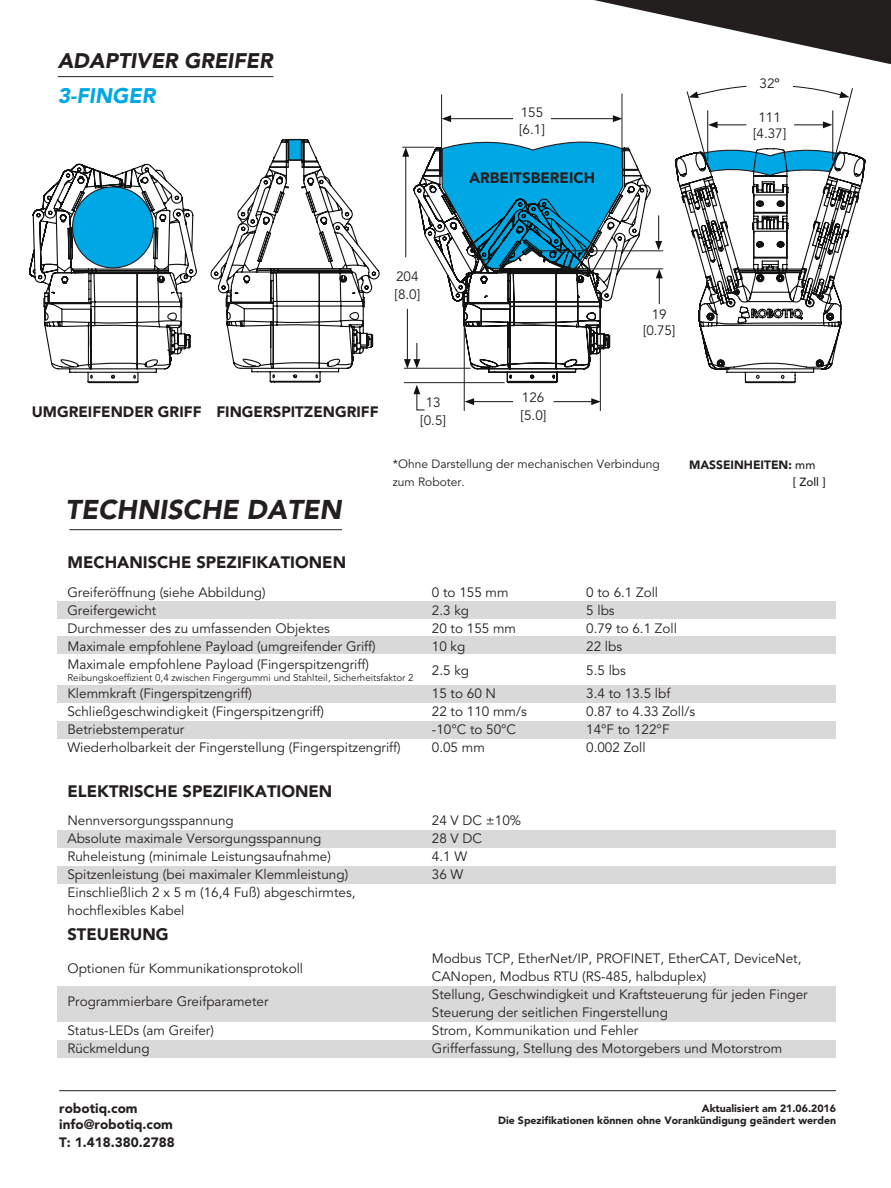
<style>
.page{position:relative;width:891px;height:1188px;background:#fff}
.page>*{position:absolute;margin:0;border:0;box-sizing:border-box;transform-origin:0 0}
.t1{font:italic 900 27px "Avenir LT";color:#241f1f}
.t2{font:italic 900 21px "Avenir LT";color:#241f1f}
.t3{font:italic 900 21px "Avenir LT";color:#00a7e5}
.t4{font:900 16.5px "Avenir LT";color:#241f1f}
.t5{font:900 15px "Avenir LT";color:#241f1f}
.t6{font:13.5px/18px "Avenir LT";color:#241f1f}
.t7{font:900 13.5px "Avenir LT";color:#241f1f}
.t8{font:12px "Avenir LT";color:#241f1f}
.t9{font:900 12px "Avenir LT";color:#241f1f}
.t10{font:500 11.85px "Avenir LT";color:#241f1f}
.t11{font:900 10.5px/12px "Avenir LT";color:#241f1f;text-align:right}
.t12{font:9.75px "Avenir LT";color:#241f1f}
.s1{font-weight:500}
.s2{font-weight:500;font-size:11.85px}
</style>
<div class="page">
<svg style="left:442px;top:133px;width:180px;height:14px"></svg>
<hr style="left:58px;top:76px;width:215px;height:1px;background:#241f1f">
<svg style="left:550px;top:0;width:341px;height:128px"></svg>
<hr style="left:59px;top:1090px;width:777px;height:1px;background:#241f1f">
<div style="left:58px;top:601px;width:778px;height:17px;background:#dad9da"></div>
<div style="left:58px;top:636px;width:778px;height:18px;background:#dad9da"></div>
<div style="left:58px;top:685px;width:778px;height:18px;background:#dad9da"></div>
<div style="left:58px;top:722px;width:778px;height:17px;background:#dad9da"></div>
<div style="left:58px;top:830px;width:778px;height:18px;background:#dad9da"></div>
<div style="left:58px;top:866px;width:778px;height:18px;background:#dad9da"></div>
<div style="left:58px;top:986px;width:778px;height:35px;background:#dad9da"></div>
<div style="left:58px;top:1040px;width:778px;height:18px;background:#dad9da"></div>
<hr style="left:69px;top:529px;width:273px;height:1px;background:#241f1f">
<svg style="left:413px;top:147px;width:238px;height:254px"></svg>
<svg style="left:210px;top:138px;width:170px;height:245px"></svg>
<svg style="left:674px;top:154px;width:192px;height:230px"></svg>
<svg style="left:29px;top:163px;width:168px;height:221px"></svg>
<hr style="left:449px;top:118px;width:64px;height:1px;background:#111212">
<svg style="left:442px;top:115px;width:9px;height:7px"></svg>
<hr style="left:472px;top:401px;width:41px;height:1px;background:#111212">
<svg style="left:465px;top:398px;width:9px;height:7px"></svg>
<svg style="left:686px;top:85px;width:167px;height:92px"></svg>
<hr style="left:551px;top:118px;width:64px;height:1px;background:#111212">
<svg style="left:613px;top:115px;width:9px;height:7px"></svg>
<hr style="left:554px;top:401px;width:40px;height:1px;background:#111212">
<svg style="left:591px;top:398px;width:9px;height:7px"></svg>
<svg style="left:655px;top:215px;width:7px;height:35px"></svg>
<hr style="left:407px;top:309px;width:1px;height:53px;background:#111212">
<svg style="left:404px;top:343px;width:16px;height:25px"></svg>
<hr style="left:405px;top:154px;width:1px;height:103px;background:#111212">
<svg style="left:402px;top:148px;width:7px;height:9px"></svg>
<svg style="left:656px;top:269px;width:7px;height:35px"></svg>
<svg style="left:413px;top:385px;width:12px;height:26px"></svg>
<hr style="left:441px;top:94px;width:1px;height:57px;background:#241f1f">
<hr style="left:464px;top:325px;width:1px;height:86px;background:#241f1f">
<hr style="left:600px;top:325px;width:1px;height:86px;background:#241f1f">
<hr style="left:622px;top:93px;width:1px;height:57px;background:#241f1f">
<hr style="left:551px;top:268px;width:112px;height:1px;background:#241f1f">
<hr style="left:532px;top:250px;width:131px;height:1px;background:#241f1f">
<hr style="left:404px;top:382px;width:101px;height:1px;background:#241f1f">
<hr style="left:404px;top:368px;width:67px;height:1px;background:#241f1f">
<hr style="left:402px;top:147px;width:33px;height:1px;background:#241f1f">
<h2 class="t2" style="left:58px;top:48px;width:217px">ADAPTIVER GREIFER</h2>
<h2 class="t3" style="left:58px;top:83px;width:99px">3-FINGER</h2>
<p class="t6" style="left:521px;top:104px;width:24px">155</p>
<p class="t6" style="left:519px;top:121px;width:27px">[6.1]</p>
<p class="t5" style="left:469px;top:169px;width:128px">ARBEITSBEREICH</p>
<p class="t6" style="left:760px;top:75px;width:22px">32<span class="s1">º</span></p>
<p class="t6" style="left:758px;top:109px;width:24px">111</p>
<p class="t6" style="left:753px;top:125px;width:35px">[4.37]</p>
<p class="t6" style="left:396px;top:267px;width:24px">204</p>
<p class="t6" style="left:395px;top:285px;width:27px">[8.0]</p>
<p class="t6" style="left:652px;top:306px;width:17px">19</p>
<p class="t6" style="left:643px;top:322px;width:34px">[0.75]</p>
<p class="t5" style="left:32px;top:403px;width:348px">UMGREIFENDER GRIFF FINGERSPITZENGRIFF</p>
<h1 class="t1" style="left:66px;top:494px;width:277px">TECHNISCHE DATEN</h1>
<p class="t4" style="left:67px;top:552px;width:280px">MECHANISCHE SPEZIFIKATIONEN</p>
<p class="t6" style="left:426px;top:393px;width:17px">13</p>
<p class="t6" style="left:522px;top:388px;width:24px">126</p>
<p class="t6" style="left:420px;top:412px;width:27px">[0.5]</p>
<p class="t6" style="left:521px;top:407px;width:27px">[5.0]</p>
<p class="t8" style="left:393px;top:456px;width:268px">*Ohne Darstellung der mechanischen Verbindung</p>
<p class="t9" style="left:689px;top:458px;width:128px">MASSEINHEITEN: <span class="s2">mm</span></p>
<p class="t8" style="left:393px;top:474px;width:73px">zum Roboter.</p>
<p class="t10" style="left:793px;top:475px;width:34px">[ Zoll ]</p>
<p class="t6" style="left:67px;top:584px;width:310px">Greiferöffnung (siehe Abbildung)<br>Greifergewicht<br>Durchmesser des zu umfassenden Objektes Maximale empfohlene Payload (umgreifender Griff)<br>Maximale empfohlene Payload (Fingerspitzengriff)</p>
<p class="t6" style="left:432px;top:584px;width:86px">0 to 155 mm<br>2.3 kg<br>20 to 155 mm<br>10 kg</p>
<p class="t6" style="left:586px;top:584px;width:92px">0 to 6.1 Zoll<br>5 lbs<br>0.79 to 6.1 Zoll<br>22 lbs</p>
<p class="t12" style="left:67px;top:672px;width:348px">Reibungskoeffizient 0,4 zwischen Fingergummi und Stahlteil, Sicherheitsfaktor 2</p>
<p class="t6" style="left:432px;top:662px;width:39px">2.5 kg</p>
<p class="t6" style="left:586px;top:662px;width:41px">5.5 lbs</p>
<p class="t6" style="left:67px;top:685px;width:335px">Klemmkraft (Fingerspitzengriff)<br>Schließgeschwindigkeit (Fingerspitzengriff)<br>Betriebstemperatur<br>Wiederholbarkeit der Fingerstellung (Fingerspitzengriff)</p>
<p class="t6" style="left:432px;top:685px;width:97px">15 to 60 N<br>22 to 110 mm/s -10°C to 50°C<br>0.05 mm</p>
<p class="t6" style="left:586px;top:685px;width:111px">3.4 to 13.5 lbf<br>0.87 to 4.33 Zoll/s<br>14°F to 122°F<br>0.002 Zoll</p>
<p class="t4" style="left:67px;top:781px;width:266px">ELEKTRISCHE SPEZIFIKATIONEN</p>
<p class="t6" style="left:67px;top:812px;width:290px">Nennversorgungsspannung<br>Absolute maximale Versorgungsspannung Ruheleistung (minimale Leistungsaufnahme)<br>Spitzenleistung (bei maximaler Klemmleistung)<br>Einschließlich 2 x 5 m (16,4 Fuß) abgeschirmtes, hochflexibles Kabel</p>
<p class="t6" style="left:432px;top:812px;width:91px">24 V DC ±10%<br>28 V DC<br>4.1 W<br>36 W</p>
<p class="t4" style="left:67px;top:925px;width:103px">STEUERUNG</p>
<p class="t6" style="left:67px;top:959px;width:237px">Optionen für Kommunikationsprotokoll</p>
<p class="t6" style="left:67px;top:993px;width:203px">Programmierbare Greifparameter</p>
<p class="t6" style="left:67px;top:1022px;width:148px">Status-LEDs (am Greifer)<br>Rückmeldung</p>
<p class="t7" style="left:59px;top:1100px;width:80px">robotiq.com</p>
<p class="t7" style="left:59px;top:1117px;width:115px">info@robotiq.com</p>
<p class="t7" style="left:59px;top:1134px;width:117px">T: 1.418.380.2788</p>
<p class="t6" style="left:432px;top:949px;width:377px">Modbus TCP, EtherNet/IP, PROFINET, EtherCAT, DeviceNet, CANopen, Modbus RTU (RS-485, halbduplex)<br>Stellung, Geschwindigkeit und Kraftsteuerung für jeden Finger Steuerung der seitlichen Fingerstellung<br>Strom, Kommunikation und Fehler<br>Grifferfassung, Stellung des Motorgebers und Motorstrom</p>
<p class="t11" style="left:498px;top:1102px;width:339px">Aktualisiert am 21.06.2016<br>Die Spezifikationen können ohne Vorankündigung geändert werden</p>
</div>
